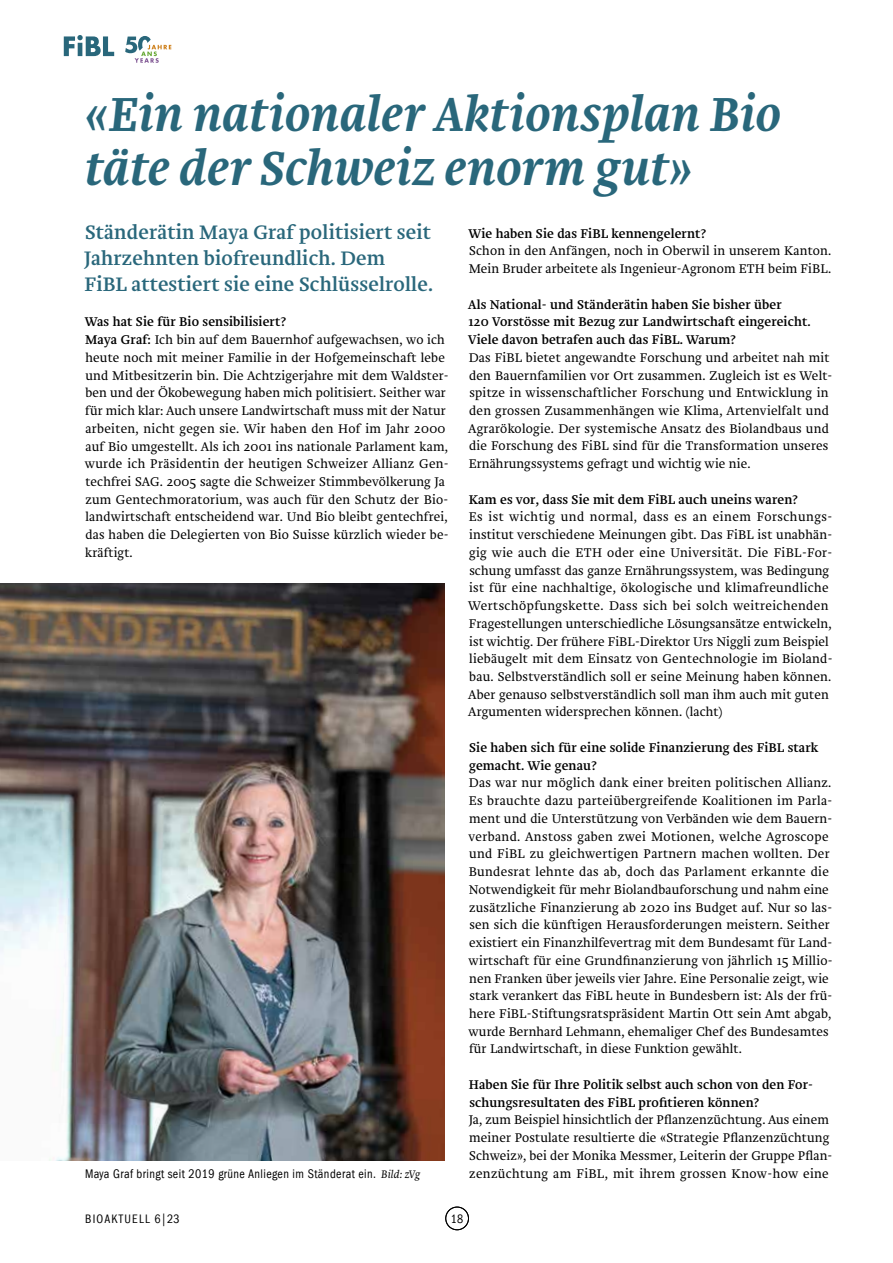
<style>
.page{position:relative;width:893px;height:1263px;background:#fff}
.page>*{position:absolute;margin:0;border:0;box-sizing:border-box;transform-origin:0 0}
.t1{font:italic 500 49.5px/53.2px "Brioni Pro";color:#29677b}
.t2{font:20.25px/26.1px "Brioni Pro";letter-spacing:.01em;color:#29677b}
.t3{font:300 13.2px/17.7px "Brioni Pro";letter-spacing:.015em;color:#000}
.t4{font:13.2px/17.7px "Brioni Pro";letter-spacing:.01em;color:#000}
.t5{font:condensed 12.9px "Franklin Gothic LT Com";letter-spacing:.035em;color:#000;scale:.95 1}
.t6{font:condensed 12.6px "Franklin Gothic LT Com";letter-spacing:.11em;color:#000;scale:.95 1}
.s1{font-weight:400}
.s2{font-family:"Brioni Pro";font-weight:300;font-style:italic;font-stretch:normal;font-size:11.4px}
</style>
<div class="page">
<div style="left:445px;top:1207px;width:24px;height:23px;border:1px solid #000;border-radius:50%"></div>
<img style="left:0;top:584px;width:444px;height:576px">
<svg style="left:64px;top:35px;width:50px;height:21px"></svg>
<svg style="left:125px;top:36px;width:46px;height:27px"></svg>
<h1 class="t1" style="left:85px;top:87px;width:698px">«Ein nationaler Aktionsplan Bio täte der Schweiz enorm gut»</h1>
<h2 class="t2" style="left:84px;top:219px;width:350px">Ständerätin Maya Graf politisiert seit<br>Jahrzehnten biofreundlich. Dem<br>FiBL attestiert sie eine Schlüsselrolle.</h2>
<p class="t3" style="left:85px;top:313px;width:366px"><span class="s1">Was hat Sie für Bio sensibilisiert?<br>Maya Graf:</span> Ich bin auf dem Bauernhof aufgewachsen, wo ich heute noch mit meiner Familie in der Hofgemeinschaft lebe und Mitbesitzerin bin. Die Achtzigerjahre mit dem Waldster&shy;ben und der Ökobewegung haben mich politisiert. Seither war für mich klar: Auch unsere Landwirtschaft muss mit der Natur arbeiten, nicht gegen sie. Wir haben den Hof im Jahr 2000 auf Bio umgestellt. Als ich 2001 ins nationale Parlament kam, wurde ich Präsidentin der heutigen Schweizer Allianz Gen&shy;techfrei SAG. 2005 sagte die Schweizer Stimmbevölkerung Ja zum Gentechmoratorium, was auch für den Schutz der Bio&shy;landwirtschaft entscheidend war. Und Bio bleibt gentechfrei, das haben die Delegierten von Bio Suisse kürzlich wieder be&shy;kräftigt.</p>
<p class="t4" style="left:468px;top:224px;width:239px">Wie haben Sie das FiBL kennengelernt?</p>
<p class="t3" style="left:469px;top:242px;width:364px">Schon in den Anfängen, noch in Oberwil in unserem Kanton.<br>Mein Bruder arbeitete als Ingenieur-Agronom ETH beim FiBL.</p>
<p class="t4" style="left:468px;top:295px;width:344px">Als National- und Ständerätin haben Sie bisher über<br>120 Vorstösse mit Bezug zur Landwirtschaft eingereicht.<br>Viele davon betrafen auch das FiBL. Warum?</p>
<p class="t3" style="left:468px;top:349px;width:366px">Das FiBL bietet angewandte Forschung und arbeitet nah mit den Bauernfamilien vor Ort zusammen. Zugleich ist es Welt&shy;spitze in wissenschaftlicher Forschung und Entwicklung in den grossen Zusammenhängen wie Klima, Artenvielfalt und Agrarökologie. Der systemische Ansatz des Biolandbaus und die Forschung des FiBL sind für die Transformation unseres Ernährungssystems gefragt und wichtig wie nie.</p>
<p class="t4" style="left:469px;top:490px;width:331px">Kam es vor, dass Sie mit dem FiBL auch uneins waren?</p>
<p class="t3" style="left:468px;top:508px;width:366px">Es ist wichtig und normal, dass es an einem Forschungs&shy;institut verschiedene Meinungen gibt. Das FiBL ist unabhän&shy;gig wie auch die ETH oder eine Universität. Die FiBL-For&shy;schung umfasst das ganze Ernährungssystem, was Bedingung ist für eine nachhaltige, ökologische und klimafreundliche Wertschöpfungskette. Dass sich bei solch weitreichenden Fragestellungen unterschiedliche Lösungsansätze entwickeln, ist wichtig. Der frühere FiBL-Direktor Urs Niggli zum Beispiel liebäugelt mit dem Einsatz von Gentechnologie im Bioland&shy;bau. Selbstverständlich soll er seine Meinung haben können.<br>Aber genauso selbstverständlich soll man ihm auch mit guten Argumenten widersprechen können. (lacht)</p>
<p class="t4" style="left:469px;top:739px;width:351px">Sie haben sich für eine solide Finanzierung des FiBL stark gemacht. Wie genau?</p>
<p class="t3" style="left:469px;top:774px;width:365px">Das war nur möglich dank einer breiten politischen Allianz.<br>Es brauchte dazu parteiübergreifende Koalitionen im Parla&shy;ment und die Unterstützung von Verbänden wie dem Bauern&shy;verband. Anstoss gaben zwei Motionen, welche Agroscope und FiBL zu gleichwertigen Partnern machen wollten. Der Bundesrat lehnte das ab, doch das Parlament erkannte die Notwendigkeit für mehr Biolandbauforschung und nahm eine zusätzliche Finanzierung ab 2020 ins Budget auf. Nur so las&shy;sen sich die künftigen Herausforderungen meistern. Seither existiert ein Finanzhilfevertrag mit dem Bundesamt für Land&shy;wirtschaft für eine Grundfinanzierung von jährlich 15 Millio&shy;nen Franken über jeweils vier Jahre. Eine Personalie zeigt, wie stark verankert das FiBL heute in Bundesbern ist: Als der frü&shy;here FiBL-Stiftungsratspräsident Martin Ott sein Amt abgab, wurde Bernhard Lehmann, ehemaliger Chef des Bundesamtes für Landwirtschaft, in diese Funktion gewählt.</p>
<p class="t4" style="left:469px;top:1075px;width:346px">Haben Sie für Ihre Politik selbst auch schon von den For&shy;schungsresultaten des FiBL profitieren können?</p>
<p class="t3" style="left:469px;top:1111px;width:365px">Ja, zum Beispiel hinsichtlich der Pflanzenzüchtung. Aus einem meiner Postulate resultierte die «Strategie Pflanzenzüchtung<br>Schweiz», bei der Monika Messmer, Leiterin der Gruppe Pflan-</p>
<p class="t5" style="left:85px;top:1166px;width:354px">Maya Graf bringt seit 2019 grüne Anliegen im Ständerat ein. <span class="s2">Bild: zVg</span></p>
<p class="t3" style="left:469px;top:1164px;width:361px">zenzüchtung am FiBL, mit ihrem grossen Know-how eine</p>
<p class="t6" style="left:85px;top:1212px;width:101px">BIOAKTUELL 6|23</p>
<p class="t6" style="left:451px;top:1211px;width:15px">18</p>
</div>
